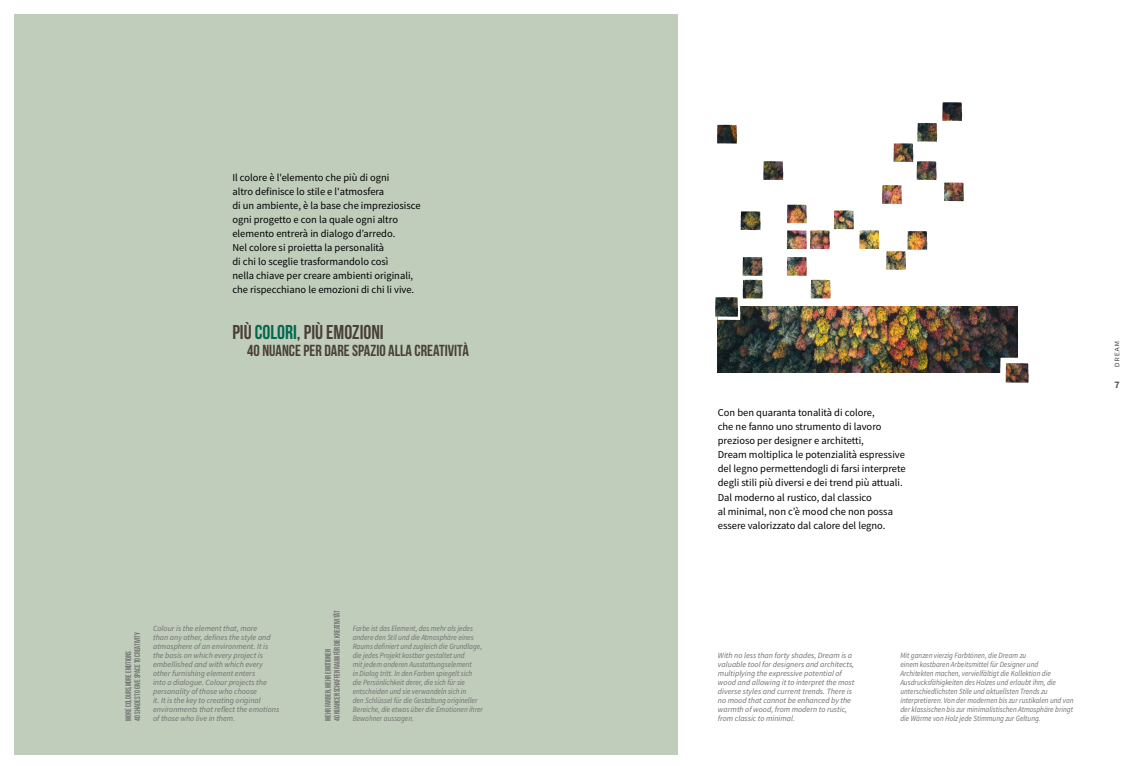
<style>
.page{position:relative;width:1134px;height:766px;background:#fff}
.page>*{position:absolute;margin:0;border:0;box-sizing:border-box;transform-origin:0 0}
.t1{font:20px "Bebas Neue";color:#494038}
.t2{font:16px "Bebas Neue";color:#494038}
.t3{font:10.5px/14px "Source Sans Pro";color:#000}
.t4{font:700 10px "Source Sans Pro";color:#575756}
.t5{font:italic 8px/9px "Source Sans Pro";color:#706f6f;scale:.9 1}
.t6{font:italic 8px/9px "Source Sans Pro";color:#706f6f}
.t7{font:8px/9px "Bebas Neue";color:#706f6f;scale:.9 1}
.s1{color:#006950}
</style>
<div class="page">
<div style="left:14px;top:14px;width:663px;height:740px;background:#c0cdbb"></div>
<img style="left:718px;top:306px;width:299px;height:66px">
<img style="left:717px;top:125px;width:20px;height:18px">
<svg style="left:1000px;top:357px;width:18px;height:25px"></svg>
<img style="left:1006px;top:363px;width:23px;height:19px">
<svg style="left:715px;top:306px;width:25px;height:14px"></svg>
<img style="left:715px;top:297px;width:23px;height:19px">
<img style="left:882px;top:185px;width:20px;height:19px">
<img style="left:743px;top:279px;width:20px;height:19px">
<img style="left:859px;top:230px;width:20px;height:19px">
<img style="left:811px;top:279px;width:19px;height:19px">
<img style="left:741px;top:211px;width:19px;height:19px">
<img style="left:743px;top:257px;width:19px;height:19px">
<img style="left:763px;top:161px;width:20px;height:19px">
<img style="left:787px;top:257px;width:20px;height:19px">
<img style="left:834px;top:210px;width:20px;height:19px">
<img style="left:917px;top:162px;width:19px;height:18px">
<img style="left:787px;top:230px;width:20px;height:19px">
<img style="left:810px;top:230px;width:20px;height:19px">
<img style="left:886px;top:251px;width:20px;height:19px">
<img style="left:907px;top:231px;width:20px;height:18px">
<img style="left:944px;top:182px;width:20px;height:19px">
<img style="left:787px;top:204px;width:20px;height:19px">
<svg style="left:913px;top:102px;width:49px;height:60px"></svg>
<img style="left:893px;top:143px;width:20px;height:19px">
<svg style="left:1115px;top:341px;width:4px;height:25px"></svg>
<p class="t3" style="left:232px;top:170px;width:190px">Il colore è l'elemento che più di ogni<br>altro definisce lo stile e l'atmosfera<br>di un ambiente, è la base che impreziosisce ogni progetto e con la quale ogni altro elemento entrerà in dialogo d’arredo.<br>Nel colore si proietta la personalità<br>di chi lo sceglie trasformandolo così<br>nella chiave per creare ambienti originali, che rispecchiano le emozioni di chi li vive.</p>
<h1 class="t1" style="left:232px;top:321px;width:153px">PIÙ <span class="s1">COLORI</span>, PIÙ EMOZIONI</h1>
<h2 class="t2" style="left:247px;top:341px;width:223px">40 NUANCE PER DARE SPAZIO ALLA CREATIVITÀ</h2>
<p class="t7" style="left:124px;top:720px;width:99px;rotate:-90deg">MORE COLOURS,MORE EMOTIONS<br>40 SHADES TO GIVE SPACE TO CREATIVITY</p>
<p class="t7" style="left:323px;top:720px;width:123px;rotate:-90deg">MEHR FARBEN, MEHR EMOTIONEN<br>40 NUANCEN SCHAFFEN RAUM FÜR DIE KREATIVITÄT</p>
<p class="t6" style="left:153px;top:623px;width:128px">Colour is the element that, more<br>than any other, defines the style and atmosphere of an environment. It is the basis on which every project is embellished and with which every other furnishing element enters<br>into a dialogue. Colour projects the personality of those who choose<br>it. It is the key to creating original environments that reflect the emotions of those who live in them.</p>
<p class="t5" style="left:353px;top:623px;width:146px">Farbe ist das Element, das mehr als jedes andere den Stil und die Atmosphäre eines Raums definiert und zugleich die Grundlage, die jedes Projekt kostbar gestaltet und<br>mit jedem anderen Ausstattungselement<br>in Dialog tritt. In den Farben spiegelt sich die Persönlichkeit derer, die sich für sie entscheiden und sie verwandeln sich in<br>den Schlüssel für die Gestaltung origineller Bereiche, die etwas über die Emotionen ihrer Bewohner aussagen.</p>
<p class="t3" style="left:718px;top:406px;width:189px">Con ben quaranta tonalità di colore,<br>che ne fanno uno strumento di lavoro prezioso per designer e architetti,<br>Dream moltiplica le potenzialità espressive del legno permettendogli di farsi interprete degli stili più diversi e dei trend più attuali.<br>Dal moderno al rustico, dal classico<br>al minimal, non c’è mood che non possa essere valorizzato dal calore del legno.</p>
<p class="t4" style="left:1114px;top:378px;width:7px">7</p>
<p class="t6" style="left:718px;top:650px;width:138px">With no less than forty shades, Dream is a valuable tool for designers and architects, multiplying the expressive potential of wood and allowing it to interpret the most diverse styles and current trends. There is no mood that cannot be enhanced by the warmth of wood, from modern to rustic, from classic to minimal.</p>
<p class="t5" style="left:900px;top:650px;width:194px">Mit ganzen vierzig Farbtönen, die Dream zu<br>einem kostbaren Arbeitsmittel für Designer und Architekten machen, vervielfältigt die Kollektion die Ausdrucksfähigkeiten des Holzes und erlaubt ihm, die unterschiedlichsten Stile und aktuellsten Trends zu interpretieren. Von der modernen bis zur rustikalen und von der klassischen bis zur minimalistischen Atmosphäre bringt die Wärme von Holz jede Stimmung zur Geltung.</p>
</div>
